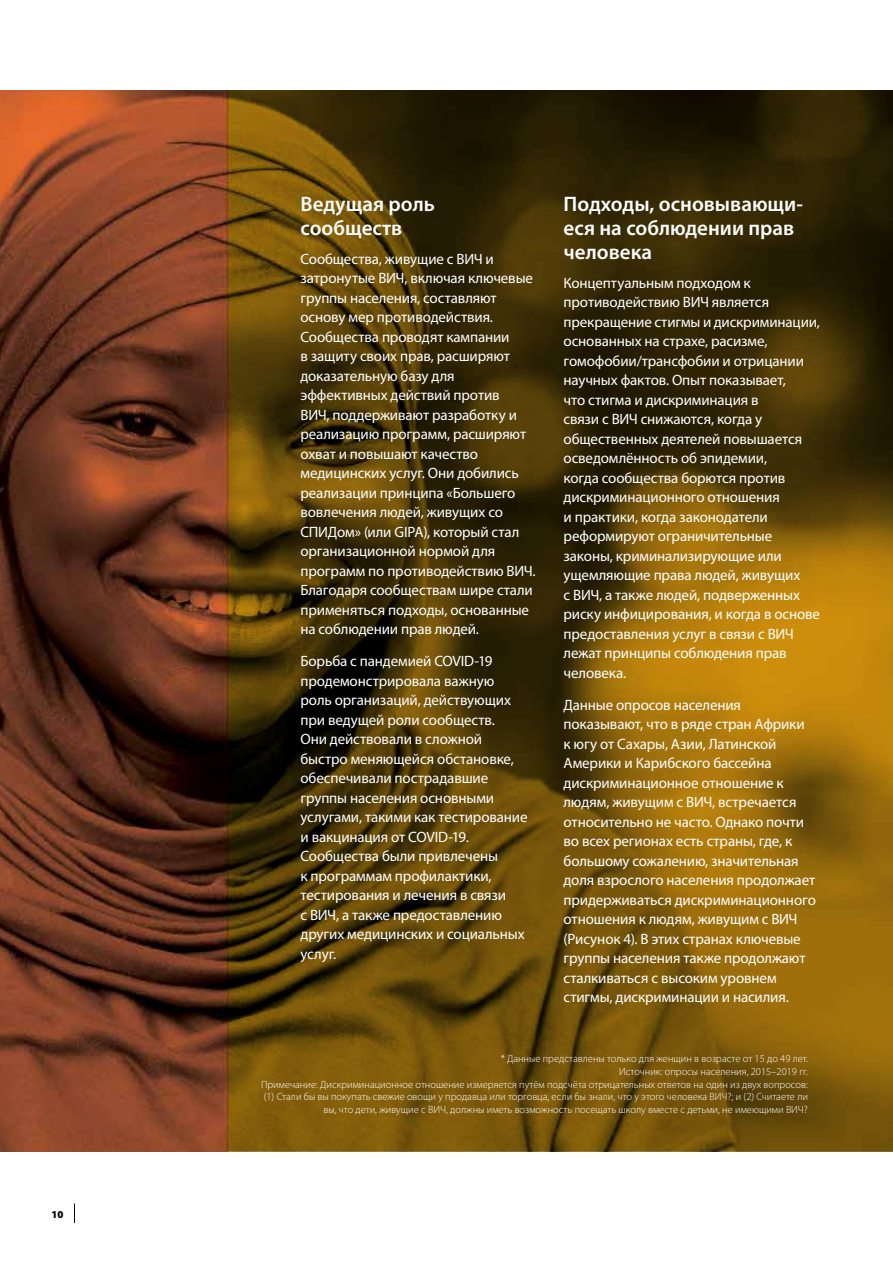
<style>
.page{position:relative;width:893px;height:1263px;background:#fff}
.page>*{position:absolute;margin:0;border:0;box-sizing:border-box;transform-origin:0 0}
.t1{font:600 21px/24px "Myriad Pro";color:#fff}
.t2{font:15px/19.5px "Myriad Pro";letter-spacing:-.01em;color:#fff}
.t3{font:300 10.5px/12.6px "Myriad Pro";color:#fff;text-align:right}
.t4{font:900 10.5px "Myriad Pro";color:#000}
</style>
<div class="page">
<svg style="left:74px;top:1203px;width:1px;height:20px"></svg>
<img style="left:0;top:91px;width:893px;height:1060px">
<p class="t4" style="left:51px;top:1207px;width:14px">10</p>
<h1 class="t1" style="left:300px;top:191px;width:136px">Ведущая роль сообществ</h1>
<p class="t2" style="left:300px;top:249px;width:237px">Сообщества, живущие с ВИЧ и затронутые ВИЧ, включая ключевые группы населения, составляют основу мер противодействия.<br>Сообщества проводят кампании<br>в защиту своих прав, расширяют доказательную базу для эффективных действий против<br>ВИЧ, поддерживают разработку и реализацию программ, расширяют охват и повышают качество медицинских услуг. Они добились реализации принципа «Большего вовлечения людей, живущих со<br>СПИДом» (или GIPA), который стал организационной нормой для программ по противодействию ВИЧ.<br>Благодаря сообществам шире стали применяться подходы, основанные на соблюдении прав людей.</p>
<p class="t2" style="left:300px;top:651px;width:229px">Борьба с пандемией COVID-19 продемонстрировала важную роль организаций, действующих при ведущей роли сообществ.<br>Они действовали в сложной быстро меняющейся обстановке, обеспечивали пострадавшие группы населения основными услугами, такими как тестирование и вакцинация от COVID-19.<br>Сообщества были привлечены<br>к программам профилактики, тестирования и лечения в связи<br>с ВИЧ, а также предоставлению других медицинских и социальных услуг.</p>
<h1 class="t1" style="left:564px;top:191px;width:241px">Подходы, основывающи&shy;еся на соблюдении прав человека</h1>
<p class="t2" style="left:564px;top:273px;width:258px">Концептуальным подходом к противодействию ВИЧ является прекращение стигмы и дискриминации, основанных на страхе, расизме, гомофобии/трансфобии и отрицании научных фактов. Опыт показывает,<br>что стигма и дискриминация в<br>связи с ВИЧ снижаются, когда у общественных деятелей повышается осведомлённость об эпидемии,<br>когда сообщества борются против дискриминационного отношения<br>и практики, когда законодатели реформируют ограничительные законы, криминализирующие или ущемляющие права людей, живущих<br>с ВИЧ, а также людей, подверженных риску инфицирования, и когда в основе предоставления услуг в связи с ВИЧ лежат принципы соблюдения прав человека.</p>
<p class="t2" style="left:564px;top:695px;width:254px">Данные опросов населения показывают, что в ряде стран Африки<br>к югу от Сахары, Азии, Латинской Америки и Карибского бассейна дискриминационное отношение к людям, живущим с ВИЧ, встречается относительно не часто. Однако почти во всех регионах есть страны, где, к большому сожалению, значительная доля взрослого населения продолжает придерживаться дискриминационного отношения к людям, живущим с ВИЧ (Рисунок 4). В этих странах ключевые группы населения также продолжают сталкиваться с высоким уровнем стигмы, дискриминации и насилия.</p>
<p class="t3" style="left:261px;top:1052px;width:548px">* Данные представлены только для женщин в возрасте от 15 до 49 лет.<br>Источник: опросы населения, 2015–2019 гг.<br>Примечание: Дискриминационное отношение измеряется путём подсчёта отрицательных ответов на один из двух вопросов: (1) Стали бы вы покупать свежие овощи у продавца или торговца, если бы знали, что у этого человека ВИЧ?; и (2) Считаете ли вы, что дети, живущие с ВИЧ, должны иметь возможность посещать школу вместе с детьми, не имеющими ВИЧ?</p>
</div>
